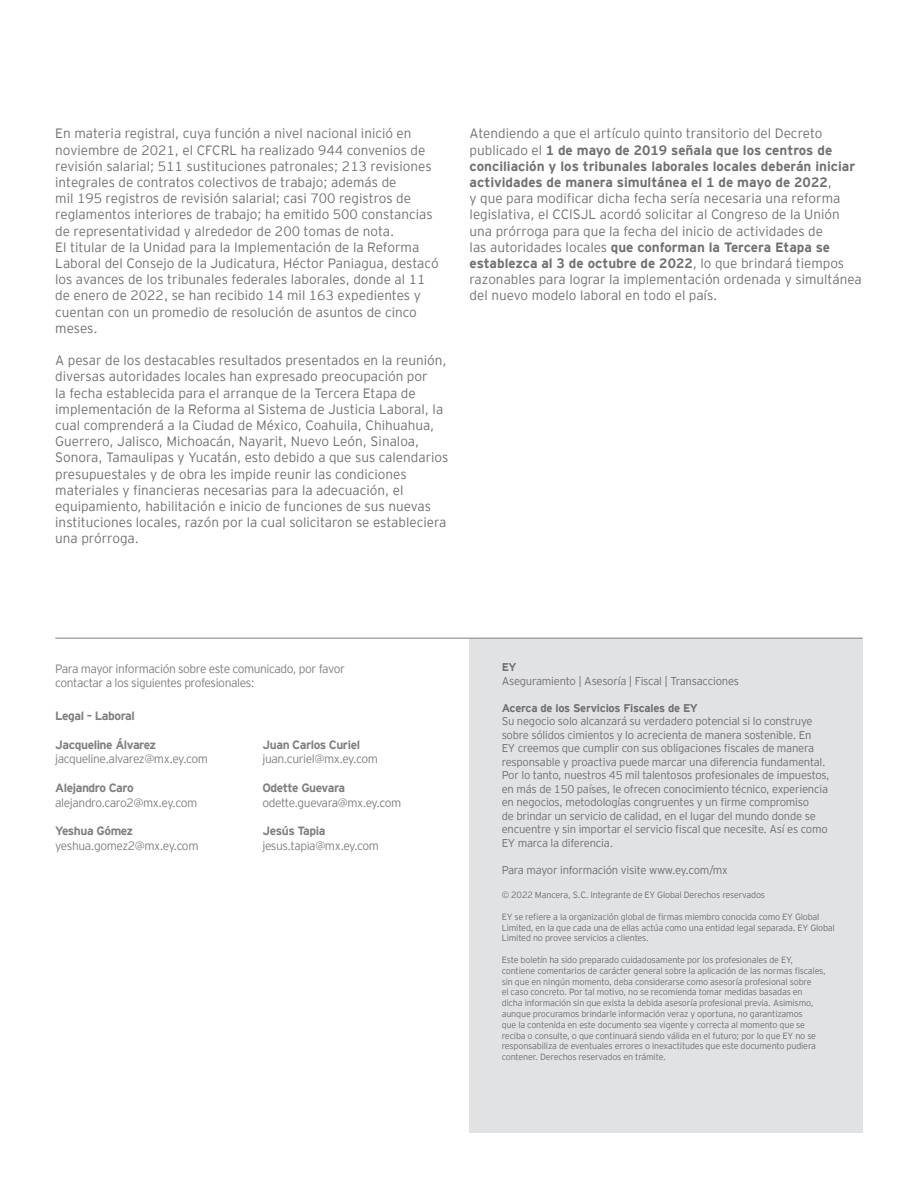
<style>
.page{position:relative;width:918px;height:1188px;background:#fff}
.page>*{position:absolute;margin:0;border:0;box-sizing:border-box;transform-origin:0 0}
.t1{font:300 13.5px/16.2px "EY Interstate";color:#717074}
.t2{font:300 12px/14.4px "EY Interstate";letter-spacing:-.035em;color:#808083}
.t3{font:700 12px "EY Interstate";letter-spacing:-.035em;color:#808083}
.t4{font:300 11.25px/13.5px "EY Interstate";letter-spacing:-.02em;color:#717074}
.t5{font:700 11.25px "EY Interstate";letter-spacing:-.02em;color:#717074}
.t6{font:300 9px/10.8px "EY Interstate";letter-spacing:-.02em;color:#717074}
.s1{font-weight:700}
</style>
<div class="page">
<div style="left:470px;top:638px;width:393px;height:495px;background:#e1e2e4"></div>
<hr style="left:55px;top:638px;width:808px;height:1px;background:#808083">
<p class="t1" style="left:55px;top:125px;width:379px">En materia registral, cuya función a nivel nacional inició en noviembre de 2021, el CFCRL ha realizado 944 convenios de revisión salarial; 511 sustituciones patronales; 213 revisiones integrales de contratos colectivos de trabajo; además de<br>mil 195 registros de revisión salarial; casi 700 registros de reglamentos interiores de trabajo; ha emitido 500 constancias de representatividad y alrededor de 200 tomas de nota.</p>
<p class="t1" style="left:55px;top:239px;width:385px">El titular de la Unidad para la Implementación de la Reforma Laboral del Consejo de la Judicatura, Héctor Paniagua, destacó los avances de los tribunales federales laborales, donde al 11 de enero de 2022, se han recibido 14 mil 163 expedientes y cuentan con un promedio de resolución de asuntos de cinco meses.</p>
<p class="t1" style="left:55px;top:352px;width:395px">A pesar de los destacables resultados presentados en la reunión, diversas autoridades locales han expresado preocupación por<br>la fecha establecida para el arranque de la Tercera Etapa de implementación de la Reforma al Sistema de Justicia Laboral, la cual comprenderá a la Ciudad de México, Coahuila, Chihuahua, Guerrero, Jalisco, Michoacán, Nayarit, Nuevo León, Sinaloa, Sonora, Tamaulipas y Yucatán, esto debido a que sus calendarios presupuestales y de obra les impide reunir las condiciones materiales y financieras necesarias para la adecuación, el equipamiento, habilitación e inicio de funciones de sus nuevas instituciones locales, razón por la cual solicitaron se estableciera una prórroga.</p>
<p class="t1" style="left:470px;top:125px;width:394px">Atendiendo a que el artículo quinto transitorio del Decreto publicado el <span class="s1">1 de mayo de 2019 señala que los centros de conciliación y los tribunales laborales locales deberán iniciar actividades de manera simultánea el 1 de mayo de 2022</span>,<br>y que para modificar dicha fecha sería necesaria una reforma legislativa, el CCISJL acordó solicitar al Congreso de la Unión una prórroga para que la fecha del inicio de actividades de<br>las autoridades locales <span class="s1">que conforman la Tercera Etapa se establezca al 3 de octubre de 2022</span>, lo que brindará tiempos razonables para lograr la implementación ordenada y simultánea del nuevo modelo laboral en todo el país.</p>
<p class="t2" style="left:55px;top:661px;width:291px">Para mayor información sobre este comunicado, por favor contactar a los siguientes profesionales:</p>
<p class="t3" style="left:55px;top:709px;width:81px">Legal – Laboral</p>
<p class="t3" style="left:55px;top:738px;width:102px">Jacqueline Álvarez</p>
<p class="t2" style="left:55px;top:752px;width:154px">jacqueline.alvarez@mx.ey.com</p>
<p class="t3" style="left:55px;top:781px;width:80px">Alejandro Caro</p>
<p class="t2" style="left:55px;top:795px;width:143px">alejandro.caro2@mx.ey.com</p>
<p class="t3" style="left:55px;top:824px;width:80px">Yeshua Gómez</p>
<p class="t2" style="left:55px;top:838px;width:145px">yeshua.gomez2@mx.ey.com</p>
<p class="t3" style="left:262px;top:738px;width:99px">Juan Carlos Curiel</p>
<p class="t2" style="left:262px;top:752px;width:117px">juan.curiel@mx.ey.com</p>
<p class="t3" style="left:262px;top:781px;width:84px">Odette Guevara</p>
<p class="t2" style="left:262px;top:795px;width:141px">odette.guevara@mx.ey.com</p>
<p class="t3" style="left:262px;top:824px;width:64px">Jesús Tapia</p>
<p class="t2" style="left:262px;top:838px;width:118px">jesus.tapia@mx.ey.com</p>
<p class="t5" style="left:502px;top:661px;width:16px">EY</p>
<p class="t4" style="left:502px;top:674px;width:239px">Aseguramiento | Asesoría | Fiscal | Transacciones</p>
<p class="t5" style="left:502px;top:702px;width:198px">Acerca de los Servicios Fiscales de EY</p>
<p class="t4" style="left:502px;top:715px;width:330px">Su negocio solo alcanzará su verdadero potencial si lo construye sobre sólidos cimientos y lo acrecienta de manera sostenible. En<br>EY creemos que cumplir con sus obligaciones fiscales de manera responsable y proactiva puede marcar una diferencia fundamental.<br>Por lo tanto, nuestros 45 mil talentosos profesionales de impuestos, en más de 150 países, le ofrecen conocimiento técnico, experiencia en negocios, metodologías congruentes y un firme compromiso<br>de brindar un servicio de calidad, en el lugar del mundo donde se encuentre y sin importar el servicio fiscal que necesite. Así es como EY marca la diferencia.</p>
<p class="t4" style="left:502px;top:863px;width:228px">Para mayor información visite www.ey.com/mx</p>
<p class="t6" style="left:502px;top:890px;width:265px">© 2022 Mancera, S.C. Integrante de EY Global Derechos reservados</p>
<p class="t6" style="left:502px;top:911px;width:335px">EY se refiere a la organización global de firmas miembro conocida como EY Global<br>Limited, en la que cada una de ellas actúa como una entidad legal separada. EY Global<br>Limited no provee servicios a clientes.</p>
<p class="t6" style="left:502px;top:954px;width:326px">Este boletín ha sido preparado cuidadosamente por los profesionales de EY, contiene comentarios de carácter general sobre la aplicación de las normas fiscales, sin que en ningún momento, deba considerarse como asesoría profesional sobre<br>el caso concreto. Por tal motivo, no se recomienda tomar medidas basadas en dicha información sin que exista la debida asesoría profesional previa. Asimismo, aunque procuramos brindarle información veraz y oportuna, no garantizamos<br>que la contenida en este documento sea vigente y correcta al momento que se reciba o consulte, o que continuará siendo válida en el futuro; por lo que EY no se responsabiliza de eventuales errores o inexactitudes que este documento pudiera contener. Derechos reservados en trámite.</p>
</div>
